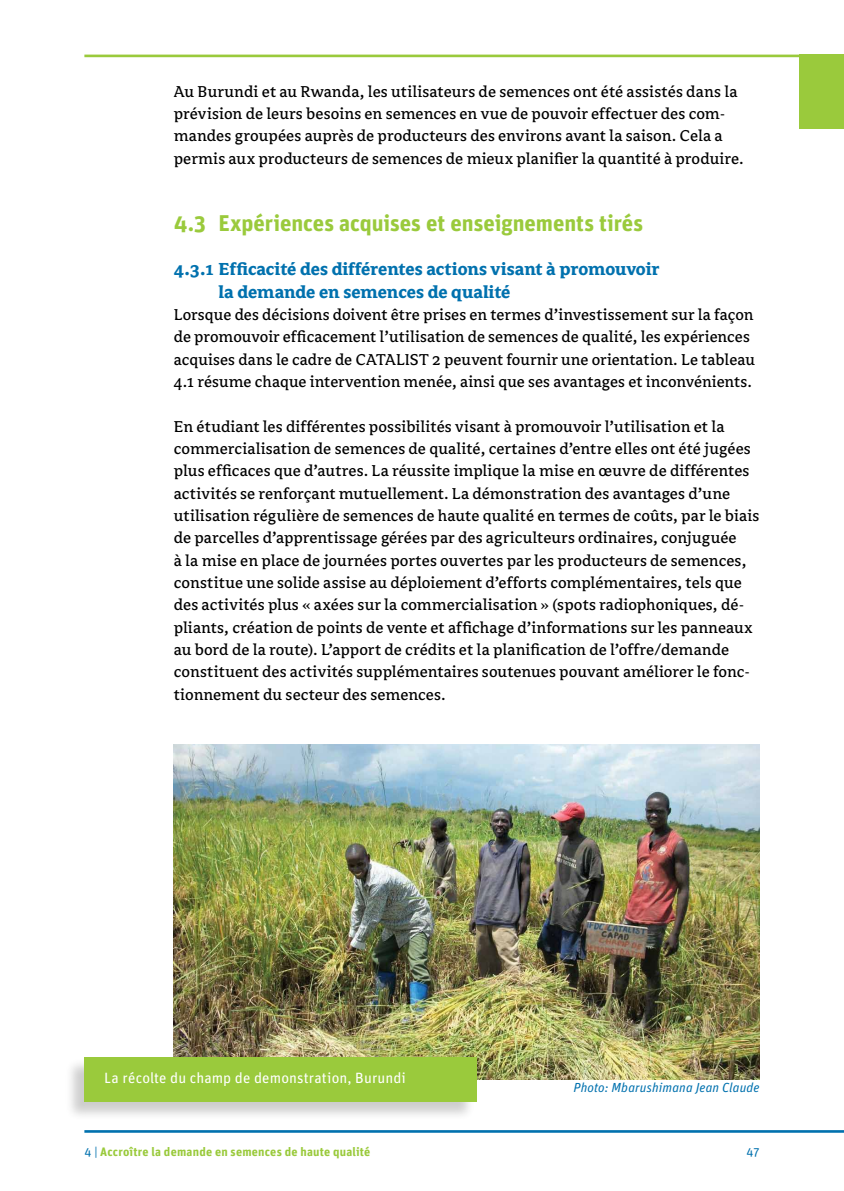
<style>
.page{position:relative;width:844px;height:1191px;background:#fff}
.page>*{position:absolute;margin:0;border:0;box-sizing:border-box;transform-origin:0 0}
.t1{font:700 22.75px "Unit";letter-spacing:-.005em;color:#9aca3c}
.t2{font:700 19.25px/22.4px "Avance";letter-spacing:-.005em;color:#0071ae}
.t3{font:17.5px/22.4px "Avance";letter-spacing:.005em;color:#000}
.t4{font:14.88px "Unit";letter-spacing:.01em;color:#fff}
.t5{font:italic 13.12px "Unit";letter-spacing:.01em;color:#0071ae}
.t6{font:700 12.25px "Unit";letter-spacing:.02em;color:#9aca3c}
.t7{font:12.25px "Unit";color:#0071ae}
.s1{font-weight:400;color:#0071ae}
.s2{font-family:"Unit Regular SC";font-weight:400;color:#0071ae}
</style>
<div class="page">
<div style="left:799px;top:55px;width:44px;height:74px;background:#9aca3c"></div>
<hr style="left:84px;top:55px;width:759px;height:2px;background:#9aca3c">
<hr style="left:84px;top:1130px;width:759px;height:2px;background:#0071ae">
<img style="left:174px;top:744px;width:585px;height:335px">
<div style="left:64px;top:1058px;width:412px;height:63px;background:#000;opacity:.2"></div>
<div style="left:84px;top:1057px;width:392px;height:44px;background:#9aca3c"></div>
<p class="t3" style="left:174px;top:81px;width:571px">Au Burundi et au Rwanda, les utilisateurs de semences ont été assistés dans la prévision de leurs besoins en semences en vue de pouvoir effectuer des com&shy;mandes groupées auprès de producteurs des environs avant la saison. Cela a permis aux producteurs de semences de mieux planifier la quantité à produire.</p>
<h1 class="t1" style="left:174px;top:209px;width:471px">4.3 Expériences acquises et enseignements tirés</h1>
<p class="t2" style="left:218px;top:258px;width:442px;text-indent:-45px">4.3.1 Efficacité des différentes actions visant à promouvoir la demande en semences de qualité</p>
<p class="t3" style="left:174px;top:304px;width:582px">Lorsque des décisions doivent être prises en termes d’investissement sur la façon de promouvoir efficacement l’utilisation de semences de qualité, les expériences acquises dans le cadre de CATALIST 2 peuvent fournir une orientation. Le tableau 4.1 résume chaque intervention menée, ainsi que ses avantages et inconvénients.</p>
<p class="t3" style="left:174px;top:415px;width:587px">En étudiant les différentes possibilités visant à promouvoir l’utilisation et la commercialisation de semences de qualité, certaines d’entre elles ont été jugées plus efficaces que d’autres. La réussite implique la mise en œuvre de différentes activités se renforçant mutuellement. La démonstration des avantages d’une utilisation régulière de semences de haute qualité en termes de coûts, par le biais de parcelles d’apprentissage gérées par des agriculteurs ordinaires, conjuguée<br>à la mise en place de journées portes ouvertes par les producteurs de semences, constitue une solide assise au déploiement d’efforts complémentaires, tels que des activités plus « axées sur la commercialisation » (spots radiophoniques, dé&shy;pliants, création de points de vente et affichage d’informations sur les panneaux au bord de la route). L’apport de crédits et la planification de l’offre/demande constituent des activités supplémentaires soutenues pouvant améliorer le fonc&shy;tionnement du secteur des semences.</p>
<p class="t4" style="left:104px;top:1069px;width:303px">La récolte du champ de demonstration, Burundi</p>
<p class="t5" style="left:573px;top:1079px;width:187px">Photo: Mbarushimana Jean Claude</p>
<p class="t6" style="left:84px;top:1144px;width:287px"><span class="s1">4</span> <span class="s2">|</span> Accroître la demande en semences de haute qualité</p>
<p class="t7" style="left:746px;top:1144px;width:15px">47</p>
</div>
